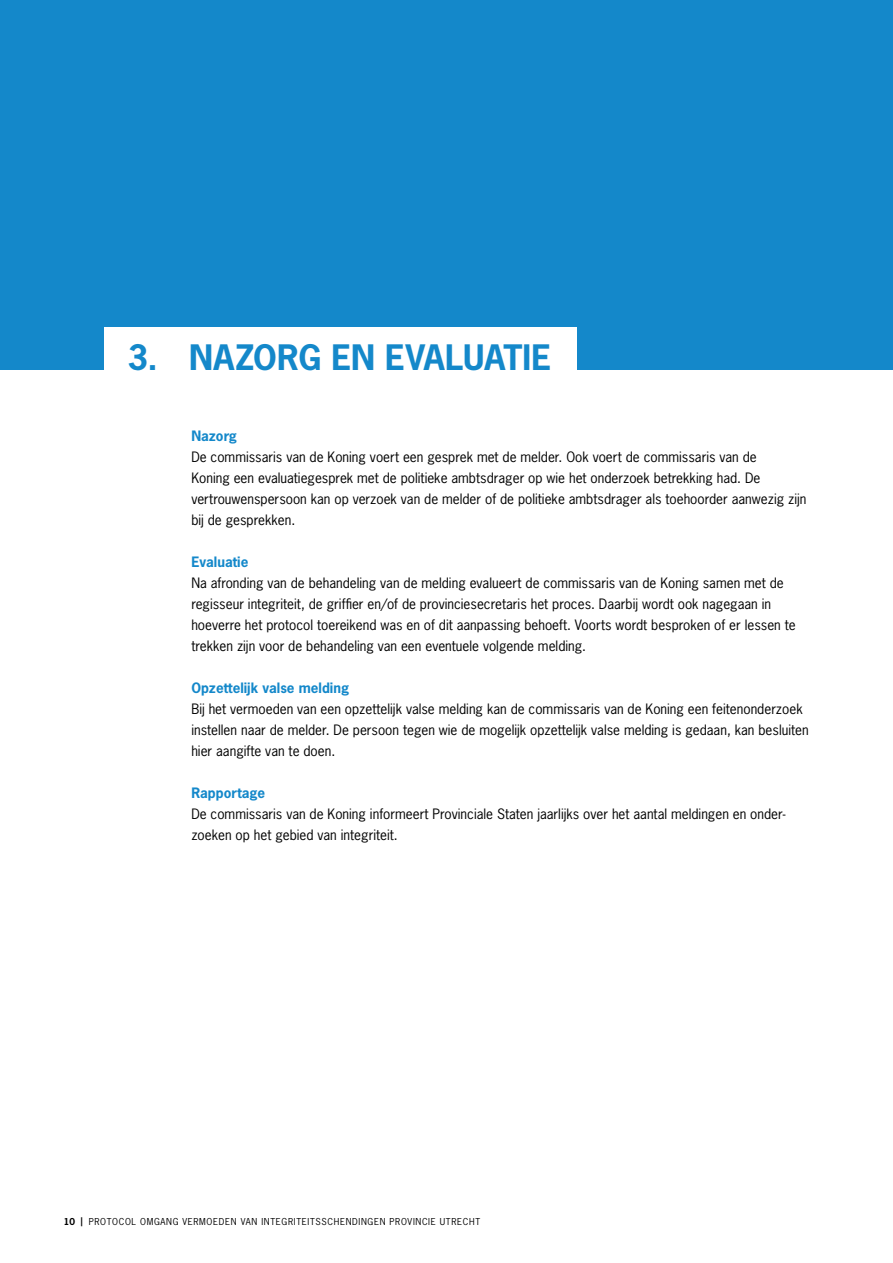
<style>
.page{position:relative;width:893px;height:1263px;background:#fff}
.page>*{position:absolute;margin:0;border:0;box-sizing:border-box;transform-origin:0 0}
.H1_genummerd{font:700 33px "News Gothic Std";color:#1488ca}
.Brood{font:13.5px/21px "News Gothic Std";color:#000}
.t1{font:700 13.5px "News Gothic Std";color:#1488ca}
.t2{font:9px "News Gothic Std";letter-spacing:.075em;color:#000}
.s1{font-weight:700}
</style>
<div class="page">
<div style="left:0;top:0;width:893px;height:370px;background:#1488ca"></div>
<div style="left:104px;top:327px;width:473px;height:55px;background:#fff"></div>
<h1 class="H1_genummerd" style="left:128px;top:336px;width:425px">3. NAZORG EN EVALUATIE</h1>
<h2 class="t1" style="left:191px;top:427px;width:47px">Nazorg</h2>
<p class="Brood" style="left:191px;top:446px;width:617px">De commissaris van de Koning voert een gesprek met de melder. Ook voert de commissaris van de<br>Koning een evaluatiegesprek met de politieke ambtsdrager op wie het onderzoek betrekking had. De vertrouwenspersoon kan op verzoek van de melder of de politieke ambtsdrager als toehoorder aanwezig zijn bij de gesprekken.</p>
<h2 class="t1" style="left:191px;top:553px;width:59px">Evaluatie</h2>
<p class="Brood" style="left:191px;top:572px;width:606px">Na afronding van de behandeling van de melding evalueert de commissaris van de Koning samen met de regisseur integriteit, de griffier en/of de provinciesecretaris het proces. Daarbij wordt ook nagegaan in hoeverre het protocol toereikend was en of dit aanpassing behoeft. Voorts wordt besproken of er lessen te trekken zijn voor de behandeling van een eventuele volgende melding.</p>
<h2 class="t1" style="left:191px;top:679px;width:159px">Opzettelijk valse melding</h2>
<p class="Brood" style="left:191px;top:698px;width:619px">Bij het vermoeden van een opzettelijk valse melding kan de commissaris van de Koning een feitenonderzoek instellen naar de melder. De persoon tegen wie de mogelijk opzettelijk valse melding is gedaan, kan besluiten hier aangifte van te doen.</p>
<h2 class="t1" style="left:191px;top:784px;width:75px">Rapportage</h2>
<p class="Brood" style="left:191px;top:803px;width:596px">De commissaris van de Koning informeert Provinciale Staten jaarlijks over het aantal meldingen en onder&shy;zoeken op het gebied van integriteit.</p>
<p class="t2" style="left:64px;top:1215px;width:418px"><span class="s1">10 |</span> PROTOCOL OMGANG VERMOEDEN VAN INTEGRITEITSSCHENDINGEN PROVINCIE UTRECHT</p>
</div>
